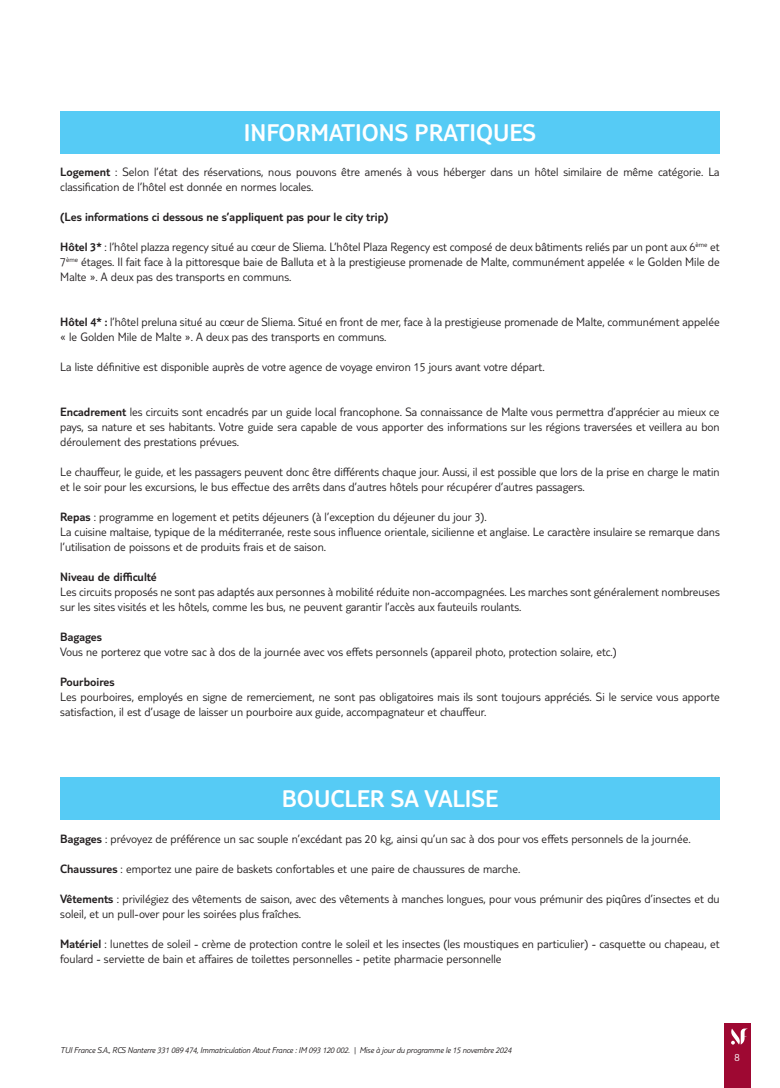
<style>
.page{position:relative;width:780px;height:1088px;background:#fff}
.page>*{position:absolute;margin:0;border:0;box-sizing:border-box;transform-origin:0 0}
.t1{font:300 25px "TUI Type";color:#fff}
.t2{font:300 12.5px/15px "TUI Type";color:#231f20}
.t3{font:300 12.5px "TUI Type";color:#231f20}
.t4{font:300 11.25px "TUI Type";color:#fff}
.t5{font:italic 300 8.75px "TUI Type";letter-spacing:-.02em;color:#231f20}
.s1{font-style:inherit}
</style>
<div class="page">
<div style="left:724px;top:1023px;width:26px;height:65px;background:#9e0832"></div>
<svg style="left:731px;top:1028px;width:17px;height:16px"></svg>
<div style="left:60px;top:111px;width:659px;height:43px;background:#56cbf5"></div>
<div style="left:60px;top:777px;width:659px;height:43px;background:#56cbf5"></div>
<h1 class="t1" style="left:244px;top:118px;width:294px">INFORMATIONS PRATIQUES</h1>
<p class="t2" style="left:60px;top:164px;width:661px"><span class="s1">Logement</span> : Selon l’état des réservations, nous pouvons être amenés à vous héberger dans un hôtel similaire de même catégorie. La classification de l’hôtel est donnée en normes locales.</p>
<p class="t3" style="left:60px;top:210px;width:330px">(Les informations ci dessous ne s’appliquent pas pour le city trip)</p>
<p class="t2" style="left:60px;top:239px;width:661px;text-align:justify"><span class="s1">Hôtel 3*</span> : l’hôtel plazza regency situé au cœur de Sliema. L’hôtel Plaza Regency est composé de deux bâtiments reliés par un pont aux 6<sup>ème</sup> et 7<sup>ème</sup> étages. Il fait face à la pittoresque baie de Balluta et à la prestigieuse promenade de Malte, communément appelée « le Golden Mile de Malte ». A deux pas des transports en communs.</p>
<p class="t2" style="left:60px;top:314px;width:661px"><span class="s1">Hôtel 4* :</span> l’hôtel preluna situé au cœur de Sliema. Situé en front de mer, face à la prestigieuse promenade de Malte, communément appelée « le Golden Mile de Malte ». A deux pas des transports en communs.</p>
<p class="t2" style="left:60px;top:359px;width:486px">La liste définitive est disponible auprès de votre agence de voyage environ 15 jours avant votre départ.</p>
<p class="t2" style="left:60px;top:404px;width:661px;text-align:justify"><span class="s1">Encadrement</span> les circuits sont encadrés par un guide local francophone. Sa connaissance de Malte vous permettra d’apprécier au mieux ce pays, sa nature et ses habitants. Votre guide sera capable de vous apporter des informations sur les régions traversées et veillera au bon déroulement des prestations prévues.</p>
<p class="t2" style="left:60px;top:464px;width:660px">Le chauffeur, le guide, et les passagers peuvent donc être différents chaque jour. Aussi, il est possible que lors de la prise en charge le matin et le soir pour les excursions, le bus effectue des arrêts dans d’autres hôtels pour récupérer d’autres passagers.</p>
<p class="t2" style="left:60px;top:509px;width:661px"><span class="s1">Repas</span> : programme en logement et petits déjeuners (à l’exception du déjeuner du jour 3).<br>La cuisine maltaise, typique de la méditerranée, reste sous influence orientale, sicilienne et anglaise. Le caractère insulaire se remarque dans l’utilisation de poissons et de produits frais et de saison.</p>
<p class="t3" style="left:60px;top:570px;width:98px">Niveau de difficulté</p>
<p class="t2" style="left:60px;top:584px;width:661px">Les circuits proposés ne sont pas adaptés aux personnes à mobilité réduite non-accompagnées. Les marches sont généralement nombreuses sur les sites visités et les hôtels, comme les bus, ne peuvent garantir l’accès aux fauteuils roulants.</p>
<p class="t3" style="left:60px;top:630px;width:43px">Bagages</p>
<p class="t2" style="left:60px;top:644px;width:558px">Vous ne porterez que votre sac à dos de la journée avec vos effets personnels (appareil photo, protection solaire, etc.)</p>
<p class="t3" style="left:60px;top:675px;width:56px">Pourboires</p>
<p class="t2" style="left:60px;top:689px;width:661px">Les pourboires, employés en signe de remerciement, ne sont pas obligatoires mais ils sont toujours appréciés. Si le service vous apporte satisfaction, il est d’usage de laisser un pourboire aux guide, accompagnateur et chauffeur.</p>
<h1 class="t1" style="left:282px;top:784px;width:218px">BOUCLER SA VALISE</h1>
<p class="t2" style="left:60px;top:831px;width:632px"><span class="s1">Bagages</span> : prévoyez de préférence un sac souple n’excédant pas 20 kg, ainsi qu’un sac à dos pour vos effets personnels de la journée.</p>
<p class="t2" style="left:60px;top:861px;width:461px"><span class="s1">Chaussures</span> : emportez une paire de baskets confortables et une paire de chaussures de marche.</p>
<p class="t2" style="left:60px;top:891px;width:661px"><span class="s1">Vêtements</span> : privilégiez des vêtements de saison, avec des vêtements à manches longues, pour vous prémunir des piqûres d’insectes et du soleil, et un pull-over pour les soirées plus fraîches.</p>
<p class="t2" style="left:60px;top:936px;width:660px"><span class="s1">Matériel</span> : lunettes de soleil - crème de protection contre le soleil et les insectes (les moustiques en particulier) - casquette ou chapeau, et foulard - serviette de bain et affaires de toilettes personnelles - petite pharmacie personnelle</p>
<p class="t5" style="left:60px;top:1045px;width:452px">TUI France S.A., RCS Nanterre 331 089 474, Immatriculation Atout France : IM 093 120 002. | Mise à jour du programme le 15 novembre 2024</p>
<p class="t4" style="left:734px;top:1050px;width:7px">8</p>
</div>
